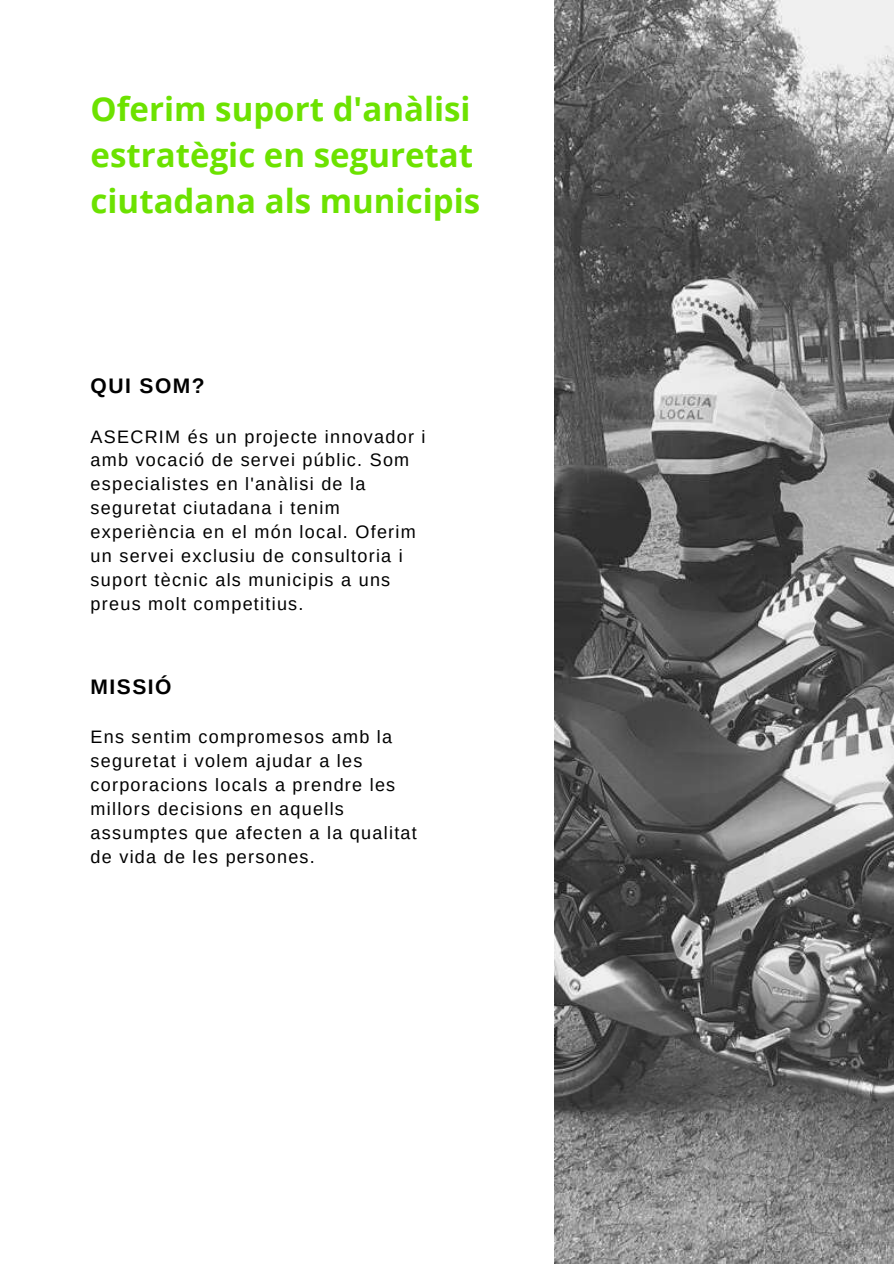
<style>
.page{position:relative;width:894px;height:1264px;background:#fff}
.page>*{position:absolute;margin:0;border:0;box-sizing:border-box;transform-origin:0 0}
.t1{font:700 33px/45.9px "Open Sans";color:#6ce200}
.t2{font:700 21px "Arimo";letter-spacing:.07em;color:#000}
.t3{font:18px/24px "Arimo";letter-spacing:.07em;color:#000}
</style>
<div class="page">
<img style="left:554px;top:0;width:339px;height:1263px">
<h1 class="t1" style="left:90px;top:86px;width:391px">Oferim suport d'anàlisi estratègic en seguretat ciutadana als municipis</h1>
<p class="t2" style="left:90px;top:374px;width:116px">QUI SOM?</p>
<p class="t3" style="left:90px;top:424px;width:336px">ASECRIM és un projecte innovador i amb vocació de servei públic. Som especialistes en l'anàlisi de la seguretat ciutadana i tenim experiència en el món local. Oferim un servei exclusiu de consultoria i suport tècnic als municipis a uns preus molt competitius.</p>
<p class="t2" style="left:90px;top:674px;width:82px">MISSIÓ</p>
<p class="t3" style="left:90px;top:724px;width:328px">Ens sentim compromesos amb la seguretat i volem ajudar a les corporacions locals a prendre les millors decisions en aquells assumptes que afecten a la qualitat de vida de les persones.</p>
</div>
